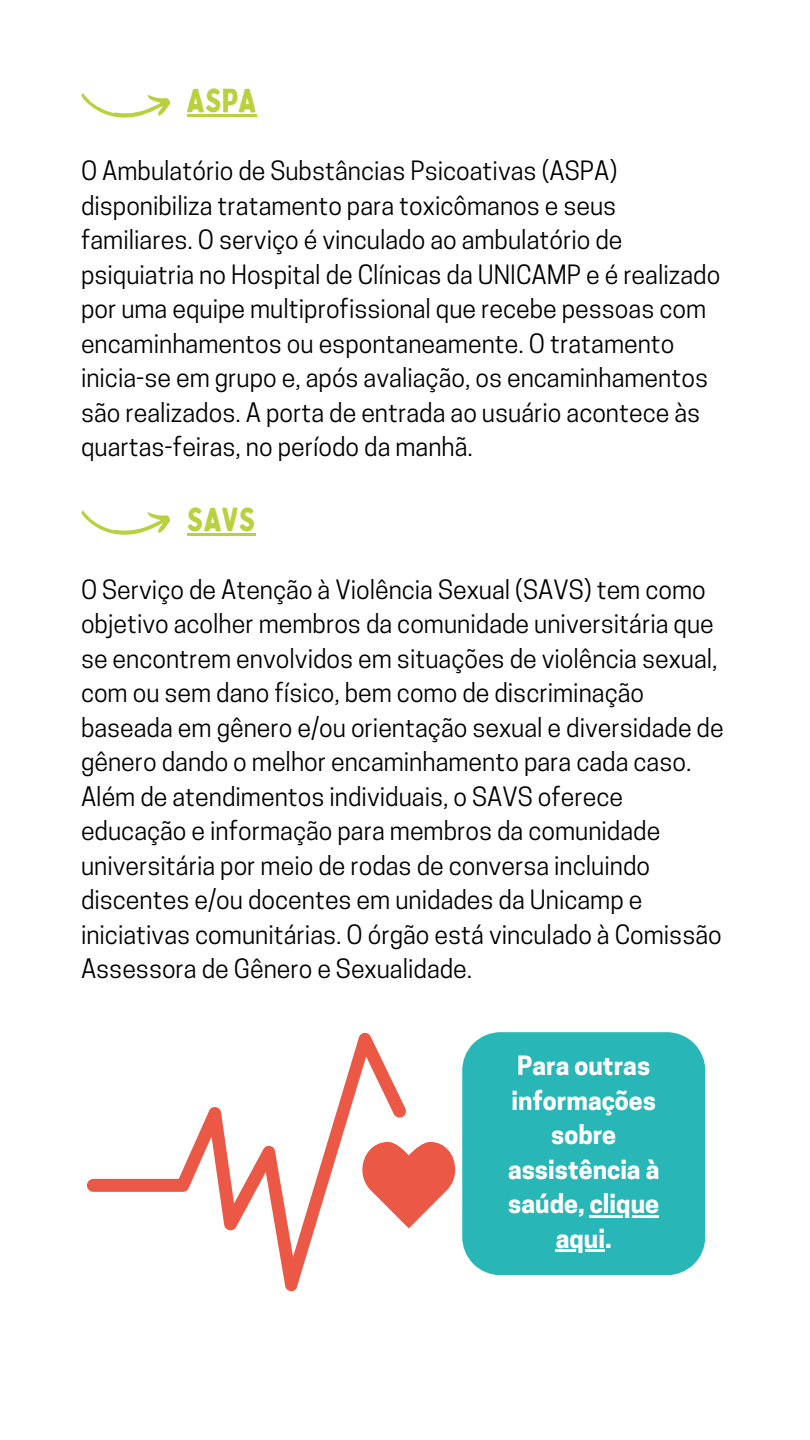
<style>
.page{position:relative;width:810px;height:1440px;background:#fff}
.page>*{position:absolute;margin:0;border:0;box-sizing:border-box;transform-origin:0 0}
.t1{font:33px "Bobby Jones";color:#bad03f}
.t2{font:25px/34.5px "Cooper Hewitt";color:#000}
.t3{font:700 25px/34.5px "Cooper Hewitt";color:#fff;text-align:center}
</style>
<div class="page">
<hr style="left:187px;top:114px;width:69px;height:3px;background:#bad03f">
<svg style="left:81px;top:93px;width:89px;height:25px"></svg>
<hr style="left:187px;top:533px;width:68px;height:3px;background:#bad03f">
<svg style="left:81px;top:510px;width:89px;height:25px"></svg>
<div style="left:462px;top:1032px;width:243px;height:243px;background:#28b6b7"></div>
<svg style="left:407px;top:1142px;width:48px;height:86px"></svg>
<svg style="left:87px;top:1033px;width:320px;height:258px"></svg>
<hr style="left:590px;top:1215px;width:69px;height:2px;background:#fff">
<hr style="left:556px;top:1249px;width:49px;height:3px;background:#fff">
<h1 class="t1" style="left:187px;top:80px;width:71px">ASPA</h1>
<p class="t2" style="left:81px;top:157px;width:641px">O Ambulatório de Substâncias Psicoativas (ASPA) disponibiliza tratamento para toxicômanos e seus familiares. O serviço é vinculado ao ambulatório de psiquiatria no Hospital de Clínicas da UNICAMP e é realizado por uma equipe multiprofissional que recebe pessoas com encaminhamentos ou espontaneamente. O tratamento inicia-se em grupo e, após avaliação, os encaminhamentos são realizados. A porta de entrada ao usuário acontece às quartas-feiras, no período da manhã.</p>
<h1 class="t1" style="left:187px;top:498px;width:70px">SAVS</h1>
<p class="t2" style="left:81px;top:575px;width:644px">O Serviço de Atenção à Violência Sexual (SAVS) tem como objetivo acolher membros da comunidade universitária que se encontrem envolvidos em situações de violência sexual, com ou sem dano físico, bem como de discriminação baseada em gênero e/ou orientação sexual e diversidade de gênero dando o melhor encaminhamento para cada caso.<br>Além de atendimentos individuais, o SAVS oferece educação e informação para membros da comunidade universitária por meio de rodas de conversa incluindo discentes e/ou docentes em unidades da Unicamp e iniciativas comunitárias. O órgão está vinculado à Comissão Assessora de Gênero e Sexualidade.</p>
<p class="t3" style="left:508px;top:1052px;width:153px">Para outras informações sobre assistência à saúde, clique aqui.</p>
</div>
